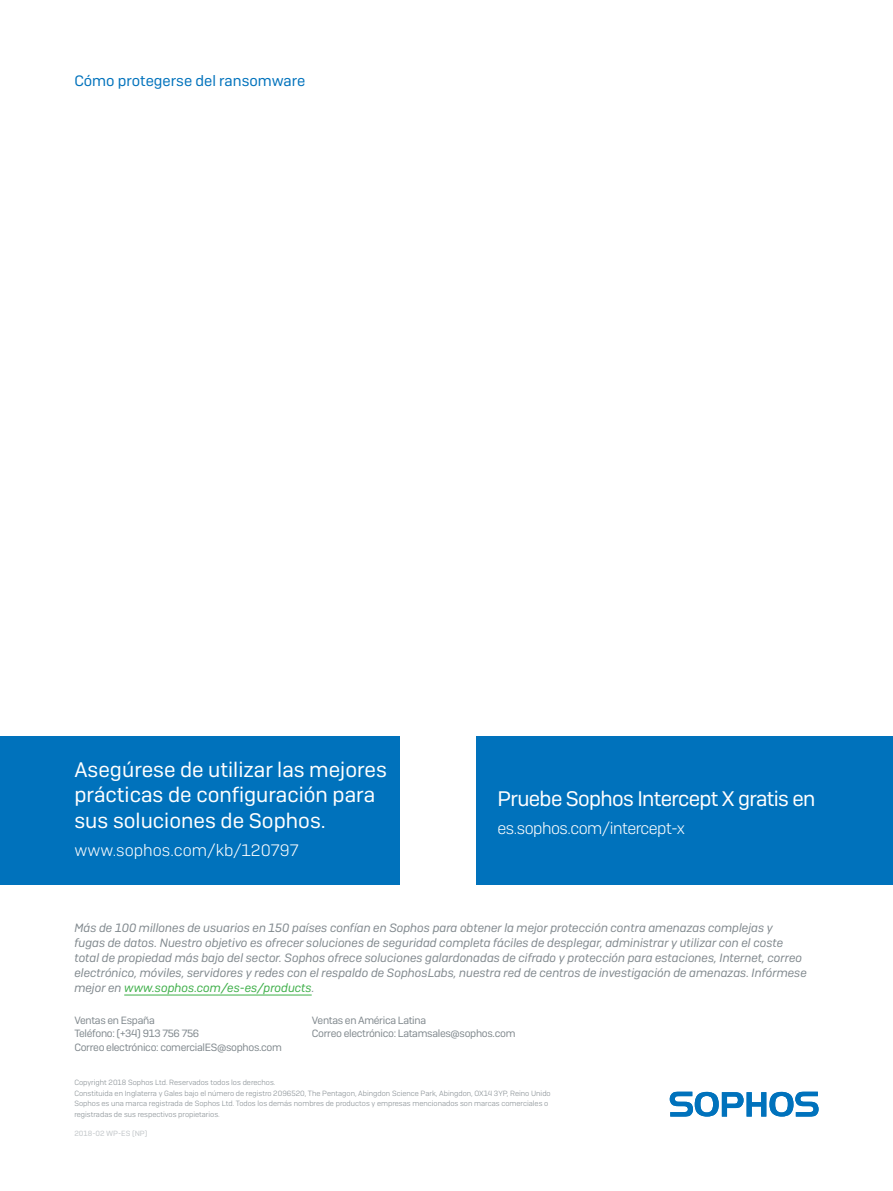
<style>
.page{position:relative;width:893px;height:1191px;background:#fff}
.page>*{position:absolute;margin:0;border:0;box-sizing:border-box;transform-origin:0 0}
.Call_to_Action{font:21px/25.5px "Sophos Sans";color:#fff}
.Call_to_Action-2{font:21px "Sophos Sans";letter-spacing:-.03em;color:#fff}
.URL_Line{font:300 16.5px "Sophos Sans";letter-spacing:-.03em;color:#fff}
.URL_Line-2{font:300 16.5px "Sophos Sans";color:#fff}
.t1{font:15px "Sophos Sans";color:#0072bc}
.t2{font:italic 12px/15px "Sophos Sans";color:#81898e}
.t3{font:10.5px/13.5px "Sophos Sans";letter-spacing:-.03em;color:#81898e}
.t4{font:300 7.5px/10.5px "Sophos Sans";color:#81898e}
.t5{font:7.5px "Sophos Sans";color:#c2c6c9}
.s1{color:#3eaf49}
</style>
<div class="page">
<svg style="left:670px;top:1091px;width:149px;height:25px"></svg>
<div style="left:476px;top:736px;width:417px;height:148px;background:#0072bc"></div>
<div style="left:0;top:736px;width:400px;height:148px;background:#0072bc"></div>
<hr style="left:124px;top:994px;width:188px;height:1px;background:#3eaf49">
<p class="t1" style="left:74px;top:72px;width:232px">Cómo protegerse del ransomware</p>
<p class="Call_to_Action" style="left:74px;top:756px;width:314px">Asegúrese de utilizar las mejores prácticas de configuración para sus soluciones de Sophos.</p>
<p class="URL_Line-2" style="left:74px;top:840px;width:226px">www.sophos.com/kb/120797</p>
<p class="Call_to_Action-2" style="left:497px;top:786px;width:319px">Pruebe Sophos Intercept X gratis en</p>
<p class="URL_Line" style="left:497px;top:818px;width:189px">es.sophos.com/intercept-x</p>
<p class="t2" style="left:74px;top:920px;width:734px">Más de 100 millones de usuarios en 150 países confían en Sophos para obtener la mejor protección contra amenazas complejas y<br>fugas de datos. Nuestro objetivo es ofrecer soluciones de seguridad completa fáciles de desplegar, administrar y utilizar con el coste total de propiedad más bajo del sector. Sophos ofrece soluciones galardonadas de cifrado y protección para estaciones, Internet, correo electrónico, móviles, servidores y redes con el respaldo de SophosLabs, nuestra red de centros de investigación de amenazas. Infórmese mejor en <span class="s1">www.sophos.com/es-es/products</span>.</p>
<p class="t3" style="left:74px;top:1013px;width:209px">Ventas en España<br>Teléfono: (+34) 913 756 756<br>Correo electrónico: comercialES@sophos.com</p>
<p class="t3" style="left:312px;top:1013px;width:205px">Ventas en América Latina<br>Correo electrónico: Latamsales@sophos.com</p>
<p class="t4" style="left:74px;top:1077px;width:478px">Copyright 2018 Sophos Ltd. Reservados todos los derechos.<br>Constituida en Inglaterra y Gales bajo el número de registro 2096520, The Pentagon, Abingdon Science Park, Abingdon, OX14 3YP, Reino Unido Sophos es una marca registrada de Sophos Ltd. Todos los demás nombres de productos y empresas mencionados son marcas comerciales o registradas de sus respectivos propietarios.</p>
<p class="t5" style="left:74px;top:1129px;width:74px">2018-02 WP-ES (NP)</p>
</div>
